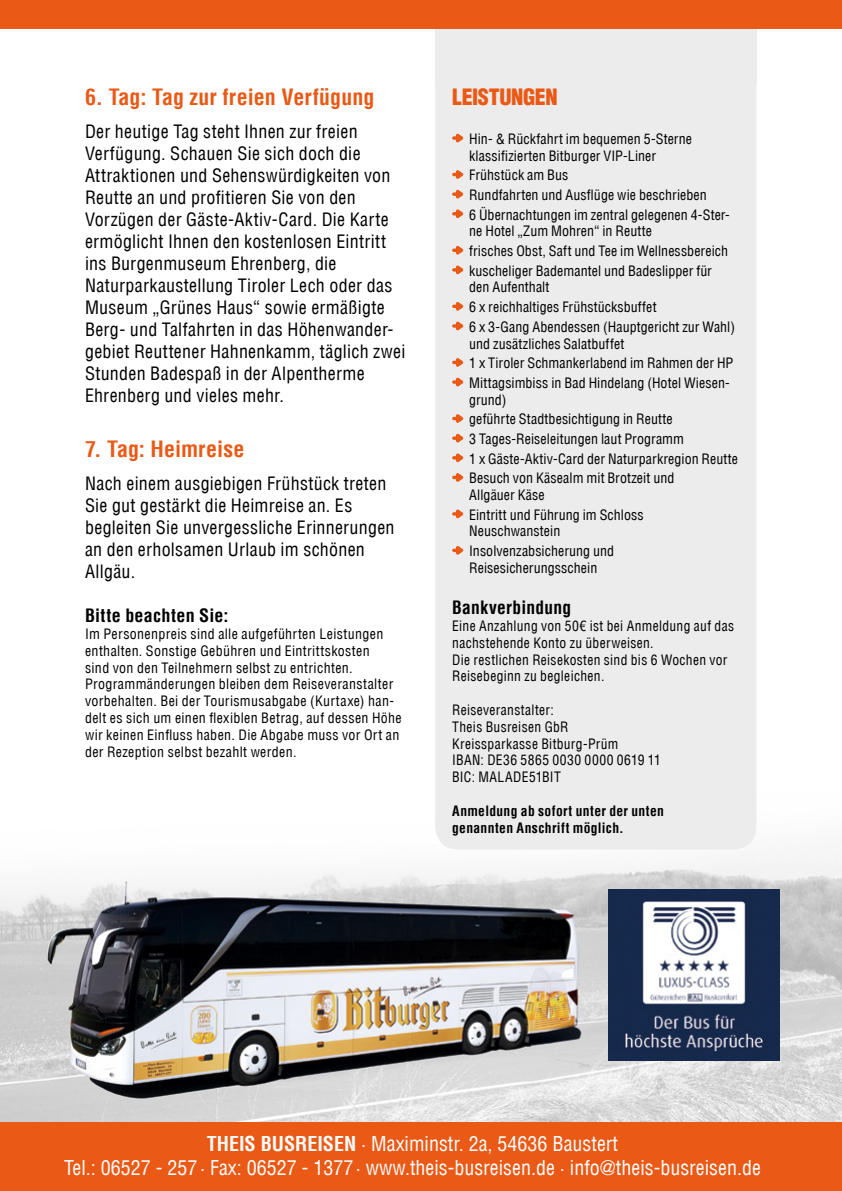
<style>
.page{position:relative;width:842px;height:1191px;background:#fff}
.page>*{position:absolute;margin:0;border:0;box-sizing:border-box;transform-origin:0 0}
.t1{font:700 condensed 22px "Helvetica LT";letter-spacing:.005em;color:#ea5915}
.t2{font:900 condensed 22px "Helvetica LT";letter-spacing:-.015em;color:#ea5915}
.t3{font:condensed 20px/24px "Helvetica LT";color:#fff;text-align:center}
.t4{font:condensed 18px/22px "Helvetica LT";letter-spacing:.015em;color:#000}
.t5{font:700 condensed 18px "Helvetica LT";letter-spacing:.015em;color:#000}
.t6{font:condensed 14px/16.8px "Helvetica LT";letter-spacing:.015em;color:#000}
.t7{font:700 condensed 14px/16.8px "Helvetica LT";letter-spacing:.025em;color:#000}
.s1{font-weight:700}
</style>
<div class="page">
<img style="left:0;top:849px;width:842px;height:274px">
<img style="left:608px;top:890px;width:171px;height:170px">
<div style="left:435px;top:28px;width:321px;height:57px;background:#ececec"></div>
<div style="left:435px;top:85px;width:321px;height:764px;background:#ececec"></div>
<svg style="left:452px;top:133px;width:11px;height:10px"></svg>
<svg style="left:452px;top:170px;width:11px;height:9px"></svg>
<svg style="left:452px;top:189px;width:11px;height:10px"></svg>
<svg style="left:452px;top:209px;width:11px;height:10px"></svg>
<svg style="left:452px;top:245px;width:11px;height:10px"></svg>
<svg style="left:452px;top:265px;width:11px;height:10px"></svg>
<svg style="left:452px;top:301px;width:11px;height:10px"></svg>
<svg style="left:452px;top:321px;width:11px;height:10px"></svg>
<svg style="left:452px;top:357px;width:11px;height:10px"></svg>
<svg style="left:452px;top:377px;width:11px;height:10px"></svg>
<svg style="left:452px;top:414px;width:11px;height:9px"></svg>
<svg style="left:452px;top:433px;width:11px;height:10px"></svg>
<svg style="left:452px;top:453px;width:11px;height:9px"></svg>
<svg style="left:452px;top:472px;width:11px;height:10px"></svg>
<svg style="left:452px;top:509px;width:11px;height:10px"></svg>
<svg style="left:452px;top:545px;width:11px;height:10px"></svg>
<div style="left:0;top:0;width:842px;height:28px;background:#ea5915"></div>
<div style="left:0;top:1123px;width:842px;height:68px;background:#ea5915"></div>
<h1 class="t1" style="left:85px;top:83px;width:291px">6. Tag: Tag zur freien Verfügung</h1>
<p class="t4" style="left:85px;top:120px;width:322px">Der heutige Tag steht Ihnen zur freien Verfügung. Schauen Sie sich doch die Attraktionen und Sehenswürdigkeiten von Reutte an und profitieren Sie von den Vorzügen der Gäste-Aktiv-Card. Die Karte ermöglicht Ihnen den kostenlosen Eintritt ins Burgenmuseum Ehrenberg, die Naturparkaustellung Tiroler Lech oder das Museum „Grünes Haus“ sowie ermäßigte Berg- und Talfahrten in das Höhenwander&shy;gebiet Reuttener Hahnenkamm, täglich zwei Stunden Badespaß in der Alpentherme Ehrenberg und vieles mehr.</p>
<h1 class="t1" style="left:85px;top:435px;width:161px">7. Tag: Heimreise</h1>
<p class="t4" style="left:85px;top:472px;width:311px">Nach einem ausgiebigen Frühstück treten Sie gut gestärkt die Heimreise an. Es begleiten Sie unvergessliche Erinnerungen an den erholsamen Urlaub im schönen Allgäu.</p>
<p class="t5" style="left:85px;top:604px;width:145px">Bitte beachten Sie:</p>
<p class="t6" style="left:85px;top:625px;width:318px">Im Personenpreis sind alle aufgeführten Leistungen enthalten. Sonstige Gebühren und Eintrittskosten<br>sind von den Teilnehmern selbst zu entrichten.<br>Programmänderungen bleiben dem Reiseveranstalter vorbehalten. Bei der Tourismusabgabe (Kurtaxe) han&shy;delt es sich um einen flexiblen Betrag, auf dessen Höhe wir keinen Einfluss haben. Die Abgabe muss vor Ort an der Rezeption selbst bezahlt werden.</p>
<h1 class="t2" style="left:452px;top:83px;width:107px">LEISTUNGEN</h1>
<p class="t6" style="left:469px;top:130px;width:224px">Hin- &amp; Rückfahrt im bequemen 5-Sterne klassifizierten Bitburger VIP-Liner</p>
<p class="t6" style="left:469px;top:165px;width:262px;line-height:19.6px">Frühstück am Bus<br>Rundfahrten und Ausflüge wie beschrieben<br>6 Übernachtungen im zentral gelegenen 4-Ster-</p>
<p class="t6" style="left:469px;top:221px;width:260px;line-height:19.6px">ne Hotel „Zum Mohren“ in Reutte<br>frisches Obst, Saft und Tee im Wellnessbereich kuscheliger Bademantel und Badeslipper für</p>
<p class="t6" style="left:469px;top:277px;width:267px;line-height:19.6px">den Aufenthalt<br>6 x reichhaltiges Frühstücksbuffet<br>6 x 3-Gang Abendessen (Hauptgericht zur Wahl)</p>
<p class="t6" style="left:469px;top:333px;width:266px;line-height:19.6px">und zusätzliches Salatbuffet<br>1 x Tiroler Schmankerlabend im Rahmen der HP<br>Mittagsimbiss in Bad Hindelang (Hotel Wiesen-</p>
<p class="t6" style="left:469px;top:390px;width:270px;line-height:19.6px">grund)<br>geführte Stadtbesichtigung in Reutte<br>3 Tages-Reiseleitungen laut Programm<br>1 x Gäste-Aktiv-Card der Naturparkregion Reutte Besuch von Käsealm mit Brotzeit und</p>
<p class="t6" style="left:469px;top:485px;width:176px;line-height:19.6px">Allgäuer Käse<br>Eintritt und Führung im Schloss</p>
<p class="t6" style="left:469px;top:521px;width:147px;line-height:19.6px">Neuschwanstein<br>Insolvenzabsicherung und</p>
<p class="t6" style="left:469px;top:559px;width:130px">Reisesicherungsschein</p>
<p class="t5" style="left:452px;top:596px;width:120px">Bankverbindung</p>
<p class="t6" style="left:452px;top:617px;width:283px">Eine Anzahlung von 50€ ist bei Anmeldung auf das nachstehende Konto zu überweisen.<br>Die restlichen Reisekosten sind bis 6 Wochen vor Reisebeginn zu begleichen.</p>
<p class="t6" style="left:452px;top:701px;width:210px">Reiseveranstalter:<br>Theis Busreisen GbR<br>Kreissparkasse Bitburg-Prüm<br>IBAN: DE36 5865 0030 0000 0619 11<br>BIC: MALADE51BIT</p>
<p class="t7" style="left:452px;top:802px;width:213px">Anmeldung ab sofort unter der unten genannten Anschrift möglich.</p>
<h2 class="t3" style="left:64px;top:1131px;width:698px"><span class="s1">THEIS BUSREISEN</span> · Maximinstr. 2a, 54636 Baustert<br>Tel.: 06527 - 257 · Fax: 06527 - 1377 · www.theis-busreisen.de · info@theis-busreisen.de</h2>
</div>
